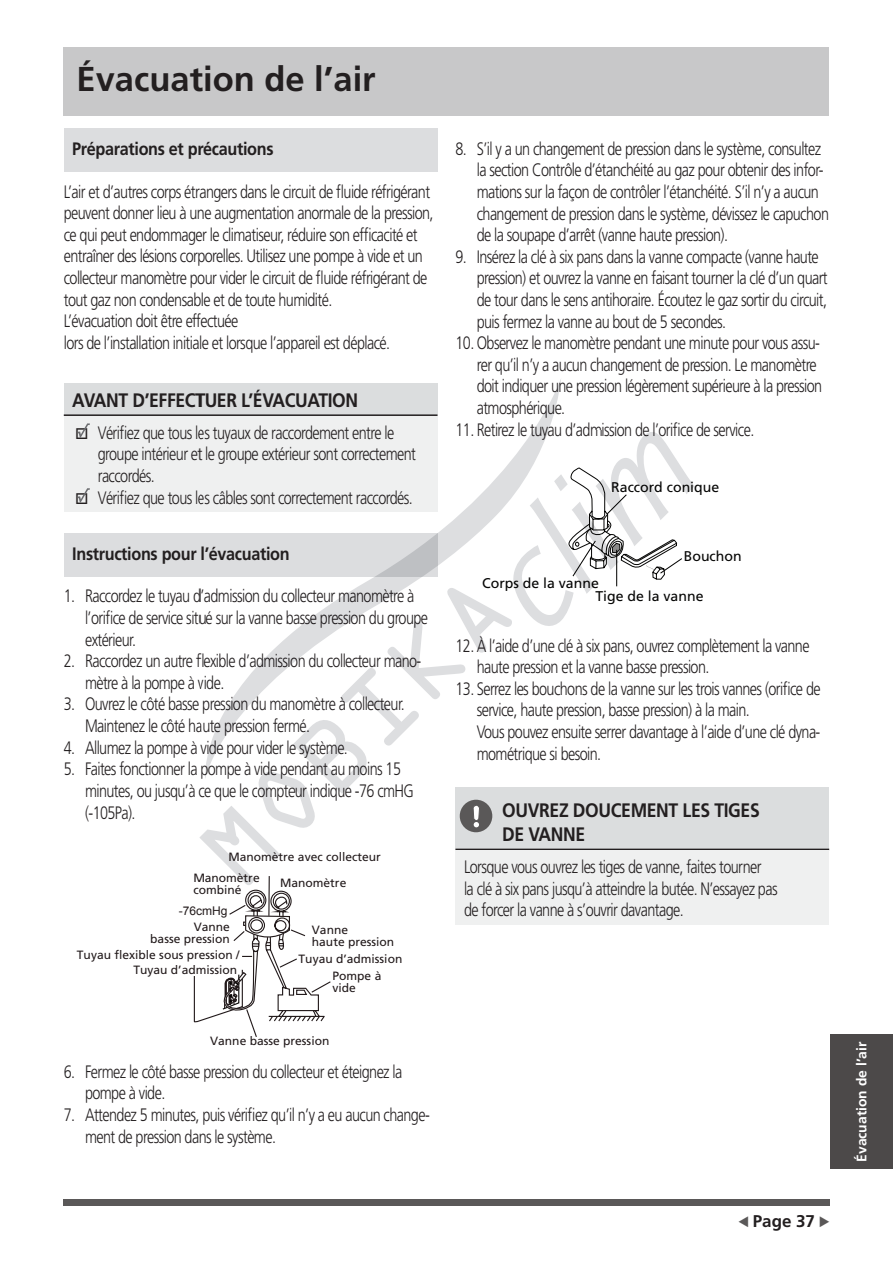
<style>
.page{position:relative;width:893px;height:1263px;background:#fff}
.page>*{position:absolute;margin:0;border:0;box-sizing:border-box;transform-origin:0 0}
.t1{font:700 34.5px "Frutiger";color:#231f20}
.t2{font:700 19.5px/23.4px "Frutiger";letter-spacing:-.02em;color:#231f20;scale:.9 1}
.t3{font:300 18px/21.6px "Frutiger";letter-spacing:-.04em;color:#231f20;scale:.8 1}
.t4{font:700 18px "Frutiger";letter-spacing:-.02em;color:#231f20;scale:.9 1}
.t5{font:700 16.95px "Frutiger";color:#231f20}
.t6{font:14.1px/13px "Frutiger";color:#050504}
.t7{font:700 13.8px "Frutiger";color:#fff}
.t8{font:12px/12px "Frutiger";color:#221a1b}
.t9{font:12px "Arial";color:#221a1b}
</style>
<div class="page">
<div style="left:64px;top:1199px;width:766px;height:6px;background:#5a5858"></div>
<div style="left:831px;top:1034px;width:62px;height:135px;background:#4c4949"></div>
<div style="left:64px;top:47px;width:765px;height:68px;background:#c8c8c9"></div>
<div style="left:64px;top:128px;width:373px;height:43px;background:#dcdddf"></div>
<div style="left:64px;top:383px;width:373px;height:41px;background:#dbddde"></div>
<hr style="left:64px;top:414px;width:373px;height:2px;background:#231f20">
<div style="left:64px;top:416px;width:373px;height:74px;background:#eff0f0"></div>
<div style="left:64px;top:481px;width:373px;height:31px;background:#eff0f0"></div>
<div style="left:64px;top:533px;width:373px;height:43px;background:#dcdddf"></div>
<svg style="left:78px;top:423px;width:12px;height:15px"></svg>
<svg style="left:78px;top:488px;width:12px;height:15px"></svg>
<div style="left:455px;top:787px;width:374px;height:71px;background:#dbddde"></div>
<hr style="left:455px;top:849px;width:374px;height:1px;background:#231f20">
<div style="left:455px;top:850px;width:374px;height:31px;background:#eff0f0"></div>
<div style="left:455px;top:872px;width:374px;height:31px;background:#eff0f0"></div>
<div style="left:455px;top:894px;width:374px;height:30px;background:#eff0f0"></div>
<svg style="left:193px;top:432px;width:502px;height:605px"></svg>
<svg style="left:203px;top:379px;width:358px;height:400px"></svg>
<h1 class="t1" style="left:77px;top:58px;width:301px">Évacuation de l’air</h1>
<p class="t4" style="left:72px;top:138px;width:225px">Préparations et précautions</p>
<p class="t3" style="left:64px;top:181px;width:464px">L’air et d’autres corps étrangers dans le circuit de fluide réfrigérant peuvent donner lieu à une augmentation anormale de la pression, ce qui peut endommager le climatiseur, réduire son efficacité et entraîner des lésions corporelles. Utilisez une pompe à vide et un collecteur manomètre pour vider le circuit de fluide réfrigérant de tout gaz non condensable et de toute humidité.<br>L’évacuation doit être effectuée<br>lors de l’installation initiale et lorsque l’appareil est déplacé.</p>
<p class="t2" style="left:72px;top:388px;width:319px">AVANT D’EFFECTUER L’ÉVACUATION</p>
<p class="t3" style="left:98px;top:422px;width:399px;text-indent:-23px">□ Vérifiez que tous les tuyaux de raccordement entre le groupe intérieur et le groupe extérieur sont correctement raccordés.</p>
<p class="t3" style="left:75px;top:487px;width:423px">□ Vérifiez que tous les câbles sont correctement raccordés.</p>
<p class="t4" style="left:72px;top:543px;width:243px">Instructions pour l’évacuation</p>
<p class="t3" style="left:85px;top:585px;width:430px;text-indent:-21px">1. Raccordez le tuyau d’admission du collecteur manomètre à l’orifice de service situé sur la vanne basse pression du groupe extérieur.</p>
<p class="t3" style="left:85px;top:650px;width:422px;text-indent:-21px">2. Raccordez un autre flexible d’admission du collecteur mano&shy;mètre à la pompe à vide.</p>
<p class="t3" style="left:85px;top:693px;width:401px;text-indent:-21px">3. Ouvrez le côté basse pression du manomètre à collecteur.<br>Maintenez le côté haute pression fermé.</p>
<p class="t3" style="left:64px;top:737px;width:357px">4. Allumez la pompe à vide pour vider le système.</p>
<p class="t3" style="left:85px;top:758px;width:413px;text-indent:-21px">5. Faites fonctionner la pompe à vide pendant au moins 15 minutes, ou jusqu’à ce que le compteur indique -76 cmHG (-105Pa).</p>
<p class="t8" style="left:193px;top:847px;width:189px;line-height:20.5px;text-indent:35px">Manomètre avec collecteur<br>Manomètre</p>
<p class="t8" style="left:193px;top:883px;width:50px">combiné</p>
<p class="t9" style="left:179px;top:903px;width:50px">-76cmHg</p>
<p class="t8" style="left:150px;top:921px;width:81px;text-align:right">Vanne<br>basse pression</p>
<p class="t8" style="left:312px;top:923px;width:84px">Vanne<br>haute pression</p>
<p class="t8" style="left:77px;top:948px;width:164px;line-height:14px;text-align:right">Tuyau flexible sous pression /<br>Tuyau d’admission</p>
<p class="t8" style="left:332px;top:950px;width:71px;line-height:17.1px;text-indent:-34px">Tuyau d’admission<br>Pompe à</p>
<p class="t8" style="left:332px;top:982px;width:25px">vide</p>
<p class="t8" style="left:280px;top:877px;width:68px">Manomètre</p>
<p class="t8" style="left:210px;top:1034px;width:121px">Vanne basse pression</p>
<p class="t3" style="left:85px;top:1061px;width:398px;text-indent:-21px">6. Fermez le côté basse pression du collecteur et éteignez la pompe à vide.</p>
<p class="t3" style="left:85px;top:1104px;width:432px;text-indent:-21px">7. Attendez 5 minutes, puis vérifiez qu’il n’y a eu aucun change&shy;ment de pression dans le système.</p>
<p class="t3" style="left:477px;top:138px;width:442px;text-indent:-21px">8. S’il y a un changement de pression dans le système, consultez la section Contrôle d’étanchéité au gaz pour obtenir des infor&shy;mations sur la façon de contrôler l’étanchéité. S’il n’y a aucun changement de pression dans le système, dévissez le capuchon de la soupape d’arrêt (vanne haute pression).</p>
<p class="t3" style="left:477px;top:246px;width:440px;text-indent:-21px">9. Insérez la clé à six pans dans la vanne compacte (vanne haute pression) et ouvrez la vanne en faisant tourner la clé d’un quart de tour dans le sens antihoraire. Écoutez le gaz sortir du circuit, puis fermez la vanne au bout de 5 secondes.</p>
<p class="t3" style="left:477px;top:332px;width:433px;text-indent:-21px">10. Observez le manomètre pendant une minute pour vous assu&shy;rer qu’il n’y a aucun changement de pression. Le manomètre doit indiquer une pression légèrement supérieure à la pression atmosphérique.</p>
<p class="t3" style="left:455px;top:418px;width:375px">11. Retirez le tuyau d’admission de l’orifice de service.</p>
<p class="t6" style="left:611px;top:480px;width:110px">Raccord conique</p>
<p class="t6" style="left:684px;top:549px;width:59px">Bouchon</p>
<p class="t6" style="left:595px;top:576px;width:110px;text-indent:-113px">Corps de la vanne<br>Tige de la vanne</p>
<p class="t3" style="left:477px;top:634px;width:417px;text-indent:-21px">12. À l’aide d’une clé à six pans, ouvrez complètement la vanne haute pression et la vanne basse pression.</p>
<p class="t3" style="left:477px;top:678px;width:431px;text-indent:-21px">13. Serrez les bouchons de la vanne sur les trois vannes (orifice de service, haute pression, basse pression) à la main.<br>Vous pouvez ensuite serrer davantage à l’aide d’une clé dyna&shy;mométrique si besoin.</p>
<p class="t2" style="left:502px;top:799px;width:288px">OUVREZ DOUCEMENT LES TIGES<br>DE VANNE</p>
<p class="t3" style="left:464px;top:856px;width:393px">Lorsque vous ouvrez les tiges de vanne, faites tourner<br>la clé à six pans jusqu’à atteindre la butée. N’essayez pas de forcer la vanne à s’ouvrir davantage.</p>
<p class="t5" style="left:753px;top:1211px;width:64px">Page 37</p>
<p class="t7" style="left:854px;top:1162px;width:122px;rotate:-90deg">Évacuation de l’air</p>
</div>
